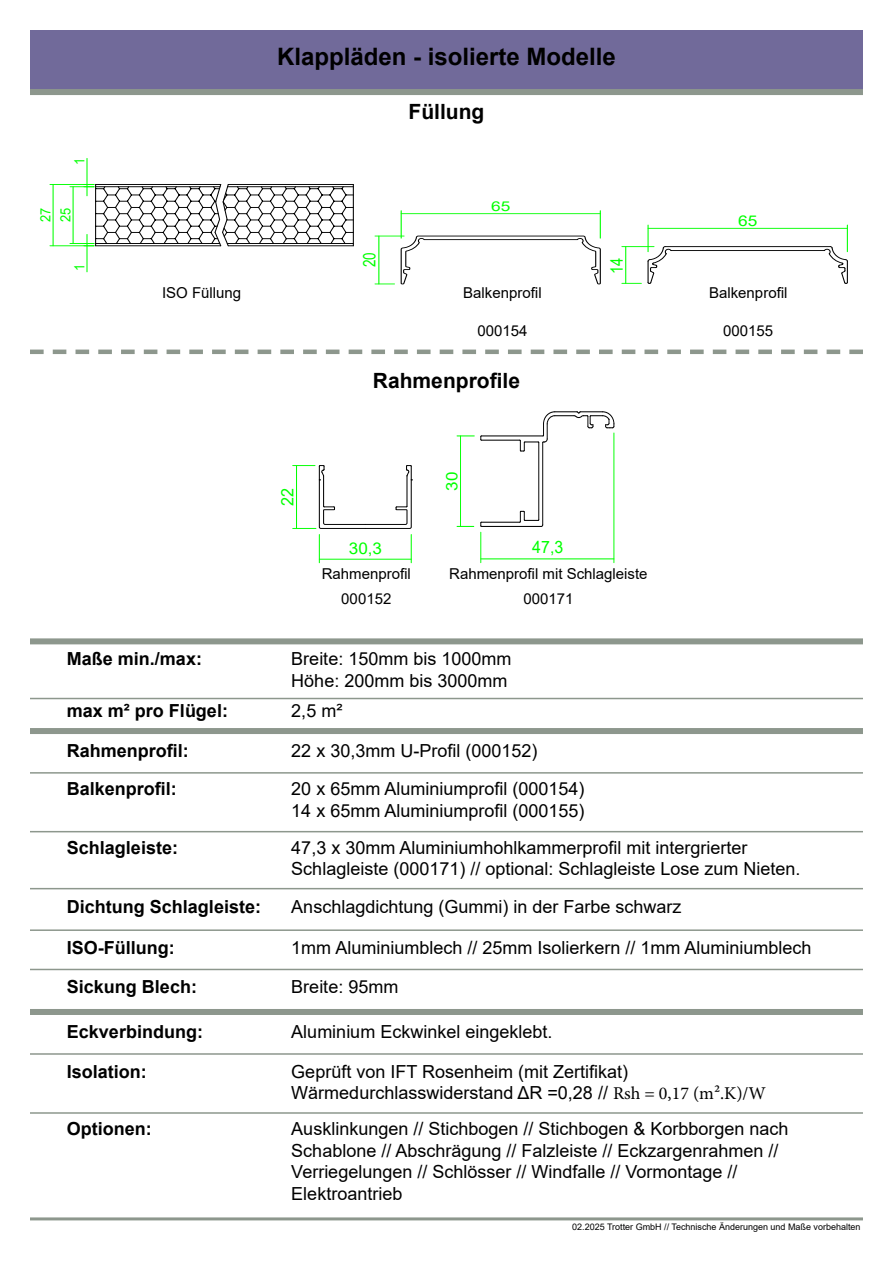
<style>
.page{position:relative;width:893px;height:1263px;background:#fff}
.page>*{position:absolute;margin:0;border:0;box-sizing:border-box;transform-origin:0 0}
.t1{font:700 24px "Arial";color:#000}
.t2{font:700 21px "Arial";color:#000}
.t3{font:18px/21.6px "Arial";color:#000}
.t4{font:700 18px "Arial";color:#000}
.t5{font:17.25px "Arial";color:#0f0;scale:.78 1}
.t6{font:17.25px "Arial";color:#0f0;scale:.86 1}
.t7{font:17.1px "Arial";color:#0f0;scale:.93 1}
.t8{font:17.1px "Arial";color:#0f0;scale:.94 1}
.t9{font:16.2px "Arial";color:#0f0;scale:1.06 1}
.t10{font:15.9px "Arial";color:#0f0;scale:1.07 1}
.t11{font:15px "Arial";color:#000}
.t12{font:14.85px "Arial";color:#0f0;scale:1.17 1}
.t13{font:14.1px/19.8px "Arial";color:#0f0;scale:.91 1}
.t14{font:13.5px "Arial";color:#0f0;scale:1.28 1}
.t15{font:9px "Arial";color:#000}
.s1{font-family:"Minion Pro"}
</style>
<div class="page">
<hr style="left:30px;top:1217px;width:833px;height:3px;background:#8d978d">
<div style="left:30px;top:638px;width:833px;height:6px;background:#8d978d"></div>
<div style="left:30px;top:728px;width:833px;height:6px;background:#8d978d"></div>
<div style="left:30px;top:1009px;width:833px;height:6px;background:#8d978d"></div>
<div style="left:30px;top:30px;width:833px;height:60px;background:#716a9a"></div>
<div style="left:30px;top:89px;width:833px;height:6px;background:#8d978d"></div>
<svg style="left:293px;top:465px;width:119px;height:98px"></svg>
<svg style="left:457px;top:436px;width:17px;height:1px"></svg>
<svg style="left:457px;top:526px;width:17px;height:1px"></svg>
<hr style="left:460px;top:436px;width:1px;height:90px;background:#0f0">
<hr style="left:481px;top:436px;width:62px;height:1px;background:#000">
<hr style="left:481px;top:440px;width:39px;height:1px;background:#000">
<hr style="left:538px;top:443px;width:1px;height:77px;background:#000">
<hr style="left:481px;top:522px;width:39px;height:1px;background:#000">
<hr style="left:481px;top:526px;width:60px;height:1px;background:#000">
<svg style="left:520px;top:511px;width:23px;height:16px"></svg>
<hr style="left:542px;top:443px;width:1px;height:82px;background:#000">
<svg style="left:520px;top:411px;width:95px;height:41px"></svg>
<hr style="left:481px;top:532px;width:1px;height:31px;background:#0f0">
<hr style="left:614px;top:433px;width:1px;height:130px;background:#0f0">
<hr style="left:481px;top:559px;width:133px;height:1px;background:#0f0">
<svg style="left:30px;top:350px;width:833px;height:4px"></svg>
<hr style="left:30px;top:698px;width:833px;height:1px;background:#8d978d">
<hr style="left:30px;top:772px;width:833px;height:2px;background:#8d978d">
<hr style="left:30px;top:888px;width:833px;height:1px;background:#8d978d">
<hr style="left:30px;top:1053px;width:833px;height:2px;background:#8d978d">
<hr style="left:353px;top:184px;width:1px;height:62px;background:#000">
<svg style="left:70px;top:158px;width:283px;height:114px"></svg>
<hr style="left:73px;top:187px;width:1px;height:56px;background:#0f0">
<hr style="left:50px;top:184px;width:44px;height:1px;background:#0f0">
<hr style="left:50px;top:246px;width:44px;height:1px;background:#0f0">
<hr style="left:53px;top:184px;width:1px;height:62px;background:#0f0">
<hr style="left:30px;top:929px;width:833px;height:2px;background:#8d978d">
<hr style="left:30px;top:969px;width:833px;height:1px;background:#8d978d">
<hr style="left:30px;top:1112px;width:833px;height:2px;background:#8d978d">
<svg style="left:375px;top:211px;width:226px;height:74px"></svg>
<hr style="left:379px;top:236px;width:1px;height:48px;background:#0f0">
<hr style="left:671px;top:250px;width:153px;height:1px;background:#000">
<hr style="left:665px;top:246px;width:165px;height:1px;background:#000">
<svg style="left:648px;top:225px;width:23px;height:59px"></svg>
<svg style="left:824px;top:225px;width:24px;height:59px"></svg>
<hr style="left:648px;top:228px;width:199px;height:1px;background:#0f0">
<hr style="left:622px;top:246px;width:32px;height:1px;background:#0f0">
<svg style="left:622px;top:283px;width:19px;height:1px"></svg>
<hr style="left:625px;top:247px;width:1px;height:36px;background:#0f0">
<hr style="left:30px;top:831px;width:833px;height:1px;background:#8d978d">
<p class="t1" style="left:277px;top:40px;width:340px">Klappläden - isolierte Modelle</p>
<p class="t13" style="left:70px;top:165px;width:9px;rotate:-90deg">1</p>
<p class="t13" style="left:36px;top:222px;width:17px;rotate:-90deg">27<br>25</p>
<p class="t13" style="left:70px;top:271px;width:9px;rotate:-90deg">1</p>
<p class="t11" style="left:162px;top:283px;width:81px">ISO Füllung</p>
<p class="t5" style="left:358px;top:267px;width:21px;rotate:-90deg">20</p>
<p class="t2" style="left:409px;top:97px;width:77px">Füllung</p>
<p class="t14" style="left:491px;top:197px;width:17px">65</p>
<p class="t11" style="left:463px;top:283px;width:80px">Balkenprofil</p>
<p class="t11" style="left:477px;top:320px;width:52px">000154</p>
<p class="t2" style="left:373px;top:366px;width:149px">Rahmenprofile</p>
<p class="t6" style="left:605px;top:274px;width:21px;rotate:-90deg">14</p>
<p class="t8" style="left:276px;top:506px;width:21px;rotate:-90deg">22</p>
<p class="t9" style="left:349px;top:537px;width:33px">30,3</p>
<p class="t11" style="left:322px;top:563px;width:91px">Rahmenprofil</p>
<p class="t11" style="left:341px;top:588px;width:52px">000152</p>
<p class="t10" style="left:441px;top:490px;width:19px;rotate:-90deg">30</p>
<p class="t7" style="left:532px;top:536px;width:35px">47,3</p>
<p class="t11" style="left:449px;top:563px;width:200px">Rahmenprofil mit Schlagleiste</p>
<p class="t11" style="left:523px;top:588px;width:52px">000171</p>
<p class="t4" style="left:67px;top:646px;width:137px">Maße min./max:</p>
<p class="t3" style="left:291px;top:648px;width:222px">Breite: 150mm bis 1000mm</p>
<p class="t3" style="left:291px;top:669px;width:218px">Höhe: 200mm bis 3000mm</p>
<p class="t4" style="left:67px;top:698px;width:163px">max m² pro Flügel:</p>
<p class="t3" style="left:291px;top:700px;width:53px">2,5 m²</p>
<p class="t4" style="left:67px;top:738px;width:124px">Rahmenprofil:</p>
<p class="t3" style="left:291px;top:740px;width:248px">22 x 30,3mm U-Profil (000152)</p>
<p class="t4" style="left:67px;top:776px;width:112px">Balkenprofil:</p>
<p class="t3" style="left:291px;top:778px;width:295px">20 x 65mm Aluminiumprofil (000154)</p>
<p class="t3" style="left:291px;top:799px;width:295px">14 x 65mm Aluminiumprofil (000155)</p>
<p class="t12" style="left:738px;top:210px;width:18px">65</p>
<p class="t11" style="left:709px;top:283px;width:80px">Balkenprofil</p>
<p class="t11" style="left:723px;top:320px;width:52px">000155</p>
<p class="t4" style="left:67px;top:835px;width:113px">Schlagleiste:</p>
<p class="t3" style="left:291px;top:836px;width:458px">47,3 x 30mm Aluminiumhohlkammerprofil mit intergrierter</p>
<p class="t3" style="left:291px;top:858px;width:511px">Schlagleiste (000171) // optional: Schlagleiste Lose zum Nieten.</p>
<p class="t4" style="left:67px;top:894px;width:196px">Dichtung Schlagleiste:</p>
<p class="t3" style="left:291px;top:896px;width:392px">Anschlagdichtung (Gummi) in der Farbe schwarz</p>
<p class="t4" style="left:67px;top:935px;width:110px">ISO-Füllung:</p>
<p class="t3" style="left:291px;top:937px;width:522px">1mm Aluminiumblech // 25mm Isolierkern // 1mm Aluminiumblech</p>
<p class="t4" style="left:67px;top:974px;width:132px">Sickung Blech:</p>
<p class="t3" style="left:291px;top:976px;width:109px">Breite: 95mm</p>
<p class="t4" style="left:67px;top:1019px;width:138px">Eckverbindung:</p>
<p class="t3" style="left:291px;top:1021px;width:263px">Aluminium Eckwinkel eingeklebt.</p>
<p class="t4" style="left:67px;top:1058px;width:82px">Isolation:</p>
<p class="t3" style="left:291px;top:1060px;width:338px">Geprüft von IFT Rosenheim (mit Zertifikat)</p>
<p class="t3" style="left:291px;top:1082px;width:476px">Wärmedurchlasswiderstand ΔR =0,28 // <span class="s1">Rsh = 0,17 (m².K)/W</span></p>
<p class="t4" style="left:67px;top:1116px;width:86px">Optionen:</p>
<p class="t3" style="left:291px;top:1118px;width:499px">Ausklinkungen // Stichbogen // Stichbogen &amp; Korbborgen nach<br>Schablone // Abschrägung // Falzleiste // Eckzargenrahmen //</p>
<p class="t3" style="left:291px;top:1161px;width:448px">Verriegelungen // Schlösser // Windfalle // Vormontage //</p>
<p class="t3" style="left:291px;top:1183px;width:113px">Elektroantrieb</p>
<p class="t15" style="left:572px;top:1220px;width:290px">02.2025 Trotter GmbH // Technische Änderungen und Maße vorbehalten</p>
</div>
